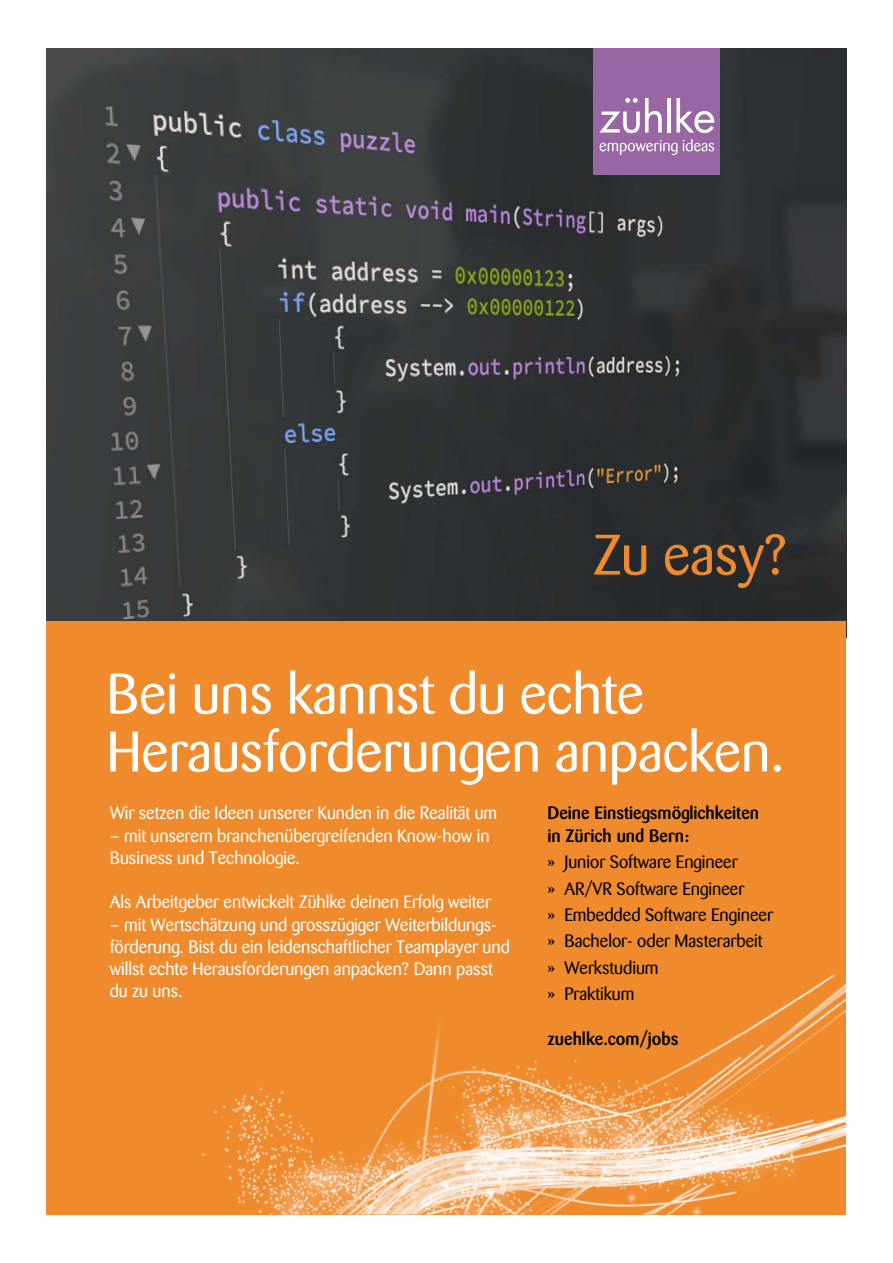
<style>
.page{position:relative;width:893px;height:1263px;background:#fff}
.page>*{position:absolute;margin:0;border:0;box-sizing:border-box;transform-origin:0 0}
.t1{font:56.4px/57.9px "AA Zuehlke OTPS";color:#fff}
.t2{font:56.4px "AA Zuehlke OTPS";color:#ef8b2d}
.t3{font:17.85px/22.4px "AA Zuehlke OTPS";color:#fff}
.t4{font:17.85px/26.5px "AA Zuehlke OTPS";color:#000}
.t5{font:17.85px/22.4px "AA Zuehlke Med OTPS";color:#000}
.s1{font-family:"AA Zuehlke Med OTPS"}
</style>
<div class="page">
<img style="left:47px;top:48px;width:799px;height:573px">
<div style="left:47px;top:621px;width:799px;height:593px;background:#ef8b2d"></div>
<img style="left:201px;top:974px;width:645px;height:240px">
<div style="left:594px;top:48px;width:126px;height:127px;background:#9867a3"></div>
<svg style="left:599px;top:98px;width:63px;height:35px"></svg>
<hr style="left:667px;top:98px;width:4px;height:35px;background:#fff">
<svg style="left:676px;top:98px;width:38px;height:35px"></svg>
<svg style="left:600px;top:140px;width:77px;height:15px"></svg>
<svg style="left:683px;top:139px;width:31px;height:12px"></svg>
<h1 class="t2" style="left:593px;top:522px;width:195px">Zu easy?</h1>
<h1 class="t1" style="left:107px;top:666px;width:679px">Bei uns kannst du echte<br>Herausforderungen anpacken.</h1>
<p class="t3" style="left:110px;top:802px;width:389px">Wir setzen die Ideen unserer Kunden in die Realität um</p>
<p class="t3" style="left:110px;top:824px;width:381px">– mit unserem branchenübergreifenden Know-how in<br>Business und Technologie.</p>
<p class="t3" style="left:110px;top:891px;width:383px">Als Arbeitgeber entwickelt Zühlke deinen Erfolg weiter</p>
<p class="t3" style="left:110px;top:913px;width:402px">– mit Wertschätzung und grosszügiger Weiterbildungs&shy;förderung. Bist du ein leidenschaftlicher Teamplayer und willst echte Herausforderungen anpacken? Dann passt du zu uns.</p>
<p class="t5" style="left:547px;top:802px;width:213px">Deine Einstiegsmöglichkeiten in Zürich und Bern:</p>
<p class="t4" style="left:547px;top:849px;width:227px"><span class="s1">»</span> Junior Software Engineer<br><span class="s1">»</span> AR/VR Software Engineer<br><span class="s1">»</span> Embedded Software Engineer <span class="s1">»</span> Bachelor- oder Masterarbeit <span class="s1">»</span> Werkstudium<br><span class="s1">»</span> Praktikum</p>
<p class="t5" style="left:547px;top:1028px;width:132px">zuehlke.com/jobs</p>
</div>
